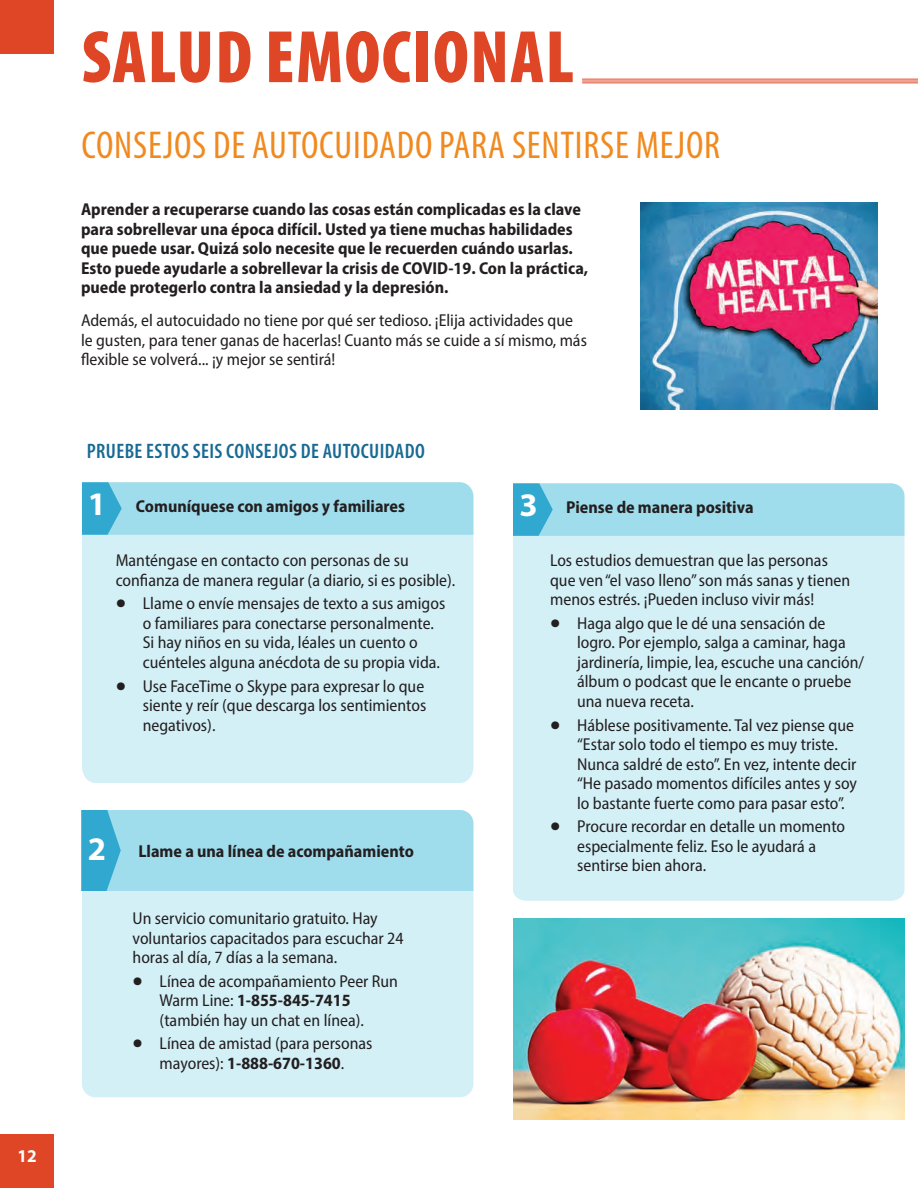
<style>
.page{position:relative;width:918px;height:1188px;background:#fff}
.page>*{position:absolute;margin:0;border:0;box-sizing:border-box;transform-origin:0 0}
.Section_Heading{font:900 condensed 75px "Myriad Pro";letter-spacing:.02em;color:#df4625;scale:.96 1}
.t1{font:condensed 39px "Myriad Pro";letter-spacing:.02em;color:#f08a20}
.t2{font:700 33px "Myriad Pro";color:#fff}
.t3{font:600 condensed 21px "Myriad Pro";letter-spacing:.02em;color:#186a95}
.t4{font:700 18px "Myriad Pro";color:#fff;scale:.96 1}
.Bullet_1{font:semi-condensed 17.25px/19.5px "Myriad Pro";color:#231f20}
.t5{font:700 semi-condensed 17.25px/19.5px "Myriad Pro";color:#231f20}
.s1{font-family:"Source Sans Pro";font-stretch:normal}
.s2{font-weight:700}
</style>
<div class="page">
<div style="left:82px;top:535px;width:391px;height:248px;background:#d3f0f7"></div>
<div style="left:513px;top:536px;width:391px;height:365px;background:#d3f0f7"></div>
<div style="left:82px;top:891px;width:391px;height:206px;background:#d3f0f7"></div>
<img style="left:513px;top:918px;width:391px;height:202px">
<img style="left:641px;top:202px;width:237px;height:207px">
<svg style="left:82px;top:482px;width:391px;height:53px;background:#96d7e9"></svg>
<svg style="left:513px;top:483px;width:391px;height:53px;background:#96d7e9"></svg>
<svg style="left:81px;top:810px;width:392px;height:81px;background:#95d7e9"></svg>
<div style="left:0;top:0;width:54px;height:54px;background:#df4625"></div>
<div style="left:0;top:1134px;width:54px;height:54px;background:#df4625"></div>
<hr style="left:582px;top:79px;width:336px;height:1px;background:#df4625">
<hr style="left:582px;top:81px;width:336px;height:1px;background:#df4625">
<hr style="left:582px;top:82px;width:336px;height:1px;background:#df4625">
<p class="t4" style="left:17px;top:1144px;width:21px">12</p>
<p class="Section_Heading" style="left:82px;top:9px;width:514px">SALUD EMOCIONAL</p>
<h1 class="t1" style="left:81px;top:121px;width:640px">CONSEJOS DE AUTOCUIDADO PARA SENTIRSE MEJOR</h1>
<p class="t5" style="left:81px;top:199px;width:509px">Aprender a recuperarse cuando las cosas están complicadas es la clave para sobrellevar una época difícil. Usted ya tiene muchas habilidades que puede usar. Quizá solo necesite que le recuerden cuándo usarlas.<br>Esto puede ayudarle a sobrellevar la crisis de COVID-19. Con la práctica, puede protegerlo contra la ansiedad y la depresión.</p>
<p class="Bullet_1" style="left:81px;top:311px;width:507px">Además, el autocuidado no tiene por qué ser tedioso. ¡Elija actividades que le gusten, para tener ganas de hacerlas! Cuanto más se cuide a sí mismo, más flexible se volverá... ¡y mejor se sentirá!</p>
<h2 class="t3" style="left:87px;top:438px;width:340px">PRUEBE ESTOS SEIS CONSEJOS DE AUTOCUIDADO</h2>
<p class="t2" style="left:88px;top:482px;width:20px">1</p>
<p class="t2" style="left:520px;top:483px;width:20px">3</p>
<p class="t5" style="left:136px;top:496px;width:271px">Comuníquese con amigos y familiares</p>
<p class="t5" style="left:566px;top:497px;width:189px">Piense de manera positiva</p>
<p class="Bullet_1" style="left:116px;top:551px;width:341px">Manténgase en contacto con personas de su confianza de manera regular (a diario, si es posible).</p>
<p class="Bullet_1" style="left:143px;top:594px;width:304px;text-indent:-27px"><span class="s1">●</span> Llame o envíe mensajes de texto a sus amigos o familiares para conectarse personalmente.<br>Si hay niños en su vida, léales un cuento o cuénteles alguna anécdota de su propia vida.</p>
<p class="Bullet_1" style="left:143px;top:676px;width:285px;text-indent:-27px"><span class="s1">●</span> Use FaceTime o Skype para expresar lo que siente y reír (que descarga los sentimientos negativos).</p>
<p class="t2" style="left:88px;top:827px;width:20px">2</p>
<p class="t5" style="left:138px;top:841px;width:277px">Llame a una línea de acompañamiento</p>
<p class="Bullet_1" style="left:133px;top:908px;width:273px">Un servicio comunitario gratuito. Hay voluntarios capacitados para escuchar 24 horas al día, 7 días a la semana.</p>
<p class="Bullet_1" style="left:160px;top:971px;width:240px;text-indent:-27px"><span class="s1">●</span> Línea de acompañamiento Peer Run<br>Warm Line: <span class="s2">1-855-845-7415 </span>(también hay un chat en línea).</p>
<p class="Bullet_1" style="left:133px;top:1034px;width:241px;text-align:center"><span class="s1">●</span> Línea de amistad (para personas mayores): <span class="s2">1-888-670-1360</span>.</p>
<p class="Bullet_1" style="left:550px;top:551px;width:302px">Los estudios demuestran que las personas que ven “el vaso lleno” son más sanas y tienen menos estrés. ¡Pueden incluso vivir más!</p>
<p class="Bullet_1" style="left:577px;top:613px;width:289px;text-indent:-27px"><span class="s1">●</span> Haga algo que le dé una sensación de logro. Por ejemplo, salga a caminar, haga jardinería, limpie, lea, escuche una canción/ álbum o podcast que le encante o pruebe una nueva receta.</p>
<p class="Bullet_1" style="left:577px;top:715px;width:281px;text-indent:-27px"><span class="s1">●</span> Háblese positivamente. Tal vez piense que “Estar solo todo el tiempo es muy triste.<br>Nunca saldré de esto”. En vez, intente decir “He pasado momentos difíciles antes y soy lo bastante fuerte como para pasar esto”.</p>
<p class="Bullet_1" style="left:577px;top:816px;width:270px;text-indent:-27px"><span class="s1">●</span> Procure recordar en detalle un momento especialmente feliz. Eso le ayudará a sentirse bien ahora.</p>
</div>
